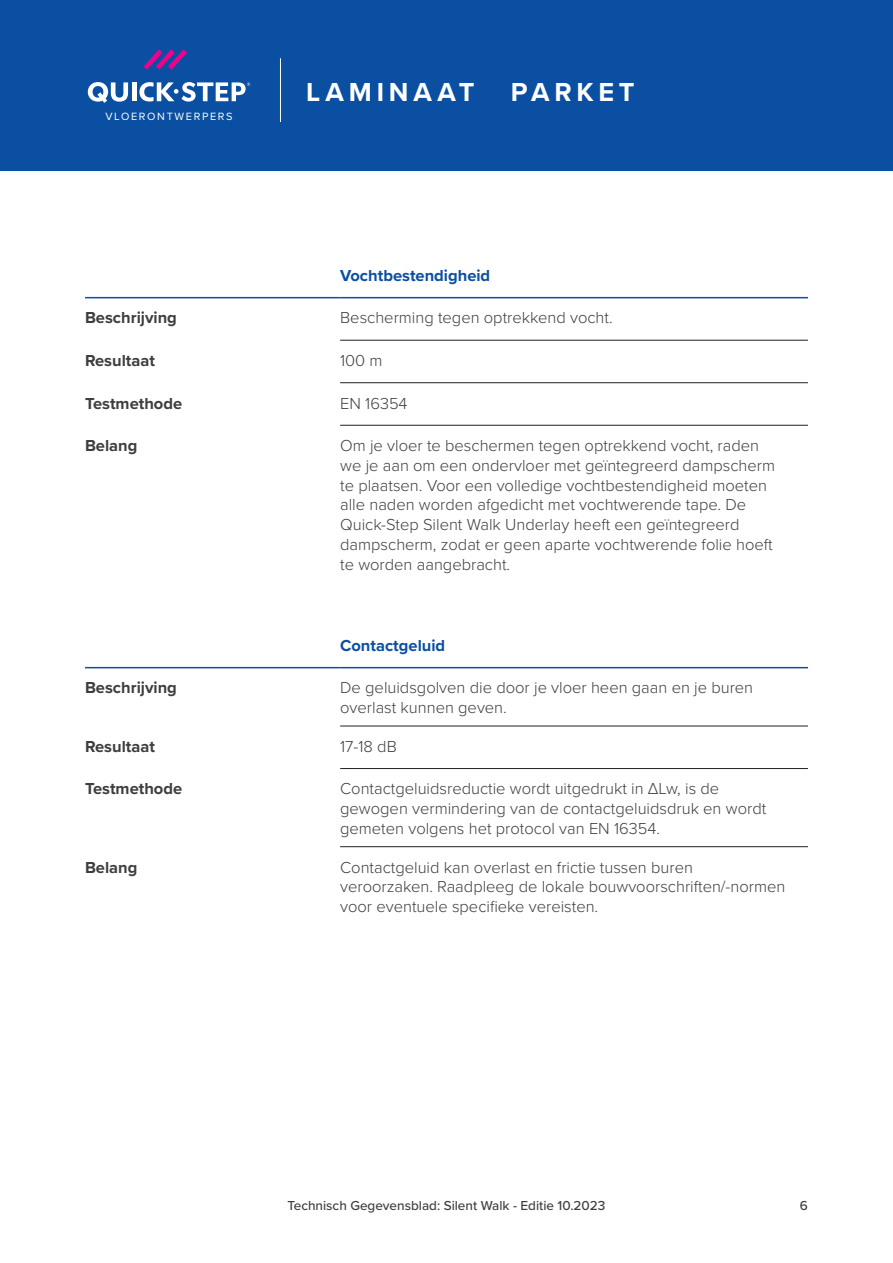
<style>
.page{position:relative;width:893px;height:1263px;background:#fff}
.page>*{position:absolute;margin:0;border:0;box-sizing:border-box;transform-origin:0 0}
.Range{font:700 27px "Proxima Nova";letter-spacing:.175em;color:#fff}
.BodyText{font:300 16.5px/19.8px "Proxima Nova";color:#3e3e3f}
.Column-First{font:700 16.5px "Proxima Nova";color:#3e3e3f}
.Row-Header{font:700 16.5px "Proxima Nova";color:#0a4fa2}
.t1{font:500 13.5px "Proxima Nova";color:#3e3e3f}
.FloorDesigners{font:10.95px "Proxima Nova";letter-spacing:.15em;color:#fff}
</style>
<div class="page">
<div style="left:0;top:0;width:893px;height:170px;background:#0a4fa2"></div>
<hr style="left:280px;top:58px;width:1px;height:64px;background:#fff">
<svg style="left:144px;top:49px;width:43px;height:21px"></svg>
<svg style="left:88px;top:82px;width:40px;height:21px"></svg>
<hr style="left:132px;top:82px;width:4px;height:19px;background:#fff">
<svg style="left:139px;top:82px;width:111px;height:20px"></svg>
<hr style="left:340px;top:340px;width:468px;height:1px;background:#231f20">
<hr style="left:340px;top:382px;width:468px;height:1px;background:#231f20">
<hr style="left:340px;top:425px;width:468px;height:1px;background:#231f20">
<hr style="left:340px;top:297px;width:468px;height:1px;background:#0a4fa2">
<hr style="left:85px;top:297px;width:255px;height:1px;background:#0a4fa2">
<hr style="left:340px;top:726px;width:468px;height:1px;background:#231f20">
<hr style="left:340px;top:768px;width:468px;height:1px;background:#231f20">
<hr style="left:340px;top:846px;width:468px;height:1px;background:#231f20">
<hr style="left:340px;top:667px;width:468px;height:1px;background:#0a4fa2">
<hr style="left:85px;top:667px;width:255px;height:1px;background:#0a4fa2">
<p class="FloorDesigners" style="left:105px;top:108px;width:129px">VLOERONTWERPERS</p>
<p class="Range" style="left:306px;top:72px;width:170px">LAMINAAT</p>
<p class="Range" style="left:511px;top:72px;width:125px">PARKET</p>
<p class="Row-Header" style="left:340px;top:263px;width:152px">Vochtbestendigheid</p>
<p class="Column-First" style="left:85px;top:306px;width:93px">Beschrijving</p>
<p class="BodyText" style="left:340px;top:307px;width:274px">Bescherming tegen optrekkend vocht.</p>
<p class="Column-First" style="left:85px;top:348px;width:71px">Resultaat</p>
<p class="BodyText" style="left:340px;top:350px;width:44px">100 m</p>
<p class="Column-First" style="left:85px;top:391px;width:99px">Testmethode</p>
<p class="BodyText" style="left:340px;top:392px;width:69px">EN 16354</p>
<p class="Column-First" style="left:85px;top:433px;width:54px">Belang</p>
<p class="BodyText" style="left:340px;top:435px;width:436px">Om je vloer te beschermen tegen optrekkend vocht, raden we je aan om een ondervloer met geïntegreerd dampscherm te plaatsen. Voor een volledige vochtbestendigheid moeten alle naden worden afgedicht met vochtwerende tape. De Quick-Step Silent Walk Underlay heeft een geïntegreerd dampscherm, zodat er geen aparte vochtwerende folie hoeft te worden aangebracht.</p>
<p class="Row-Header" style="left:340px;top:633px;width:107px">Contactgeluid</p>
<p class="Column-First" style="left:85px;top:676px;width:93px">Beschrijving</p>
<p class="BodyText" style="left:340px;top:677px;width:414px">De geluidsgolven die door je vloer heen gaan en je buren overlast kunnen geven.</p>
<p class="Column-First" style="left:85px;top:734px;width:71px">Resultaat</p>
<p class="BodyText" style="left:340px;top:735px;width:58px">17-18 dB</p>
<p class="Column-First" style="left:85px;top:776px;width:99px">Testmethode</p>
<p class="BodyText" style="left:340px;top:778px;width:428px">Contactgeluidsreductie wordt uitgedrukt in ΔLw, is de gewogen vermindering van de contactgeluidsdruk en wordt gemeten volgens het protocol van EN 16354.</p>
<p class="Column-First" style="left:85px;top:855px;width:54px">Belang</p>
<p class="BodyText" style="left:340px;top:856px;width:447px">Contactgeluid kan overlast en frictie tussen buren veroorzaken. Raadpleeg de lokale bouwvoorschriften/-normen voor eventuele specifieke vereisten.</p>
<p class="t1" style="left:288px;top:1195px;width:319px">Technisch Gegevensblad: Silent Walk - Editie 10.2023</p>
<p class="t1" style="left:800px;top:1195px;width:10px">6</p>
</div>
